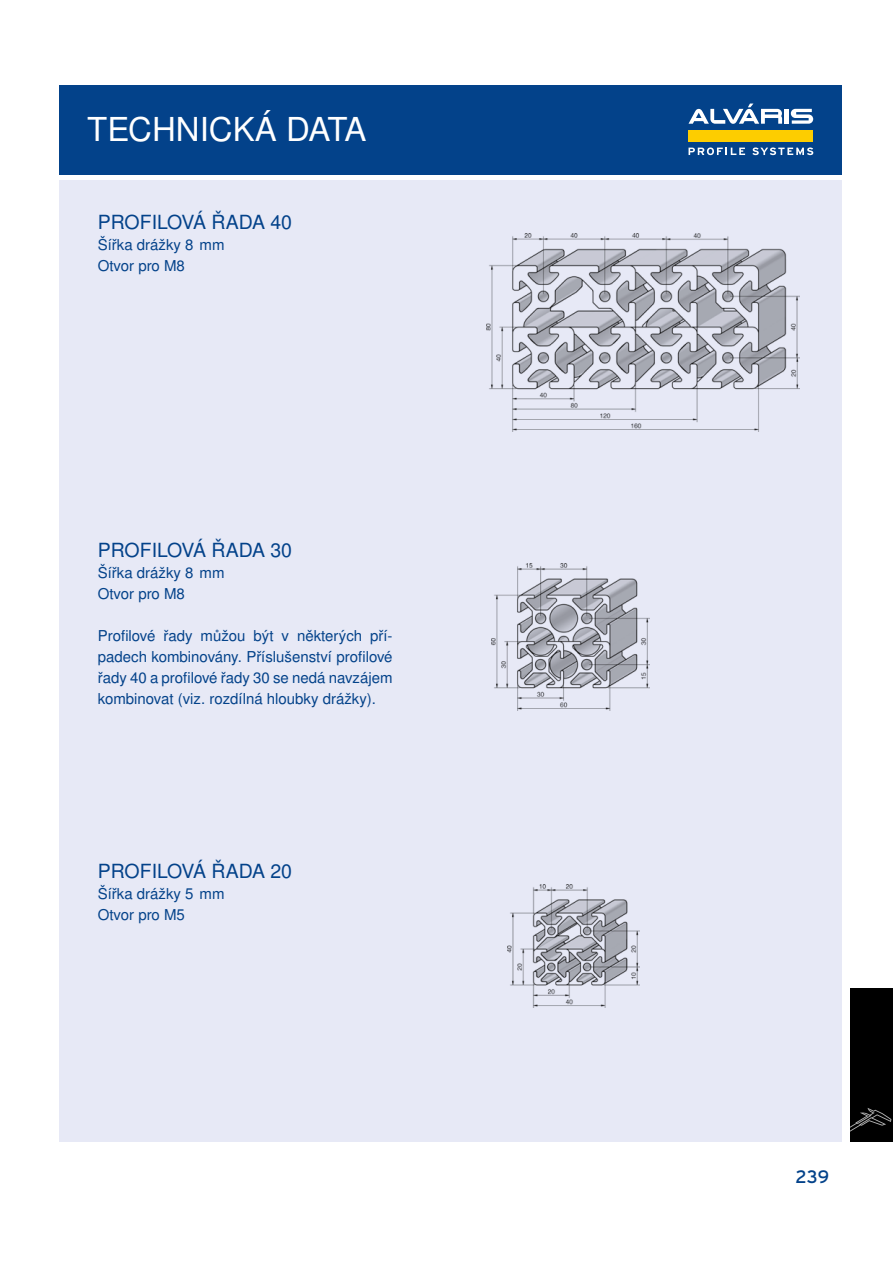
<style>
.page{position:relative;width:893px;height:1263px;background:#fff}
.page>*{position:absolute;margin:0;border:0;box-sizing:border-box;transform-origin:0 0}
.t1{font:33px "Nimbus San LCE";color:#fff}
.t2{font:19.5px "Nimbus San LCE";color:#03428a}
.t3{font:18px "Interstate CE";color:#03428a}
.t4{font:15px/21px "Nimbus San LCE";color:#03428a}
</style>
<div class="page">
<div style="left:60px;top:85px;width:782px;height:89px;background:#03428a"></div>
<div style="left:60px;top:180px;width:782px;height:962px;background:#e7e9f6"></div>
<div style="left:688px;top:130px;width:125px;height:12px;background:#fdcd00"></div>
<div style="left:784px;top:109px;width:5px;height:15px;background:#fff"></div>
<svg style="left:791px;top:109px;width:22px;height:15px"></svg>
<svg style="left:688px;top:147px;width:57px;height:8px"></svg>
<svg style="left:752px;top:147px;width:61px;height:8px"></svg>
<svg style="left:688px;top:104px;width:94px;height:20px"></svg>
<div style="left:850px;top:989px;width:43px;height:153px;background:#000"></div>
<svg style="left:850px;top:1108px;width:41px;height:24px"></svg>
<img style="left:487px;top:234px;width:312px;height:198px">
<img style="left:491px;top:564px;width:158px;height:147px">
<img style="left:507px;top:884px;width:133px;height:123px">
<h1 class="t1" style="left:87px;top:109px;width:281px">TECHNICKÁ DATA</h1>
<h2 class="t2" style="left:98px;top:210px;width:196px">PROFILOVÁ ŘADA 40</h2>
<p class="t4" style="left:98px;top:234px;width:128px">Šířka drážky 8 mm<br>Otvor pro M8</p>
<h2 class="t2" style="left:98px;top:539px;width:196px">PROFILOVÁ ŘADA 30</h2>
<p class="t4" style="left:98px;top:563px;width:128px">Šířka drážky 8 mm<br>Otvor pro M8</p>
<p class="t4" style="left:98px;top:626px;width:296px;text-align:justify">Profilové řady můžou být v některých pří&shy;padech kombinovány. Příslušenství profilové řady 40 a profilové řady 30 se nedá navzájem kombinovat (viz. rozdílná hloubky drážky).</p>
<h2 class="t2" style="left:98px;top:860px;width:196px">PROFILOVÁ ŘADA 20</h2>
<p class="t4" style="left:98px;top:884px;width:128px">Šířka drážky 5 mm<br>Otvor pro M5</p>
<p class="t3" style="left:795px;top:1164px;width:35px">239</p>
</div>
